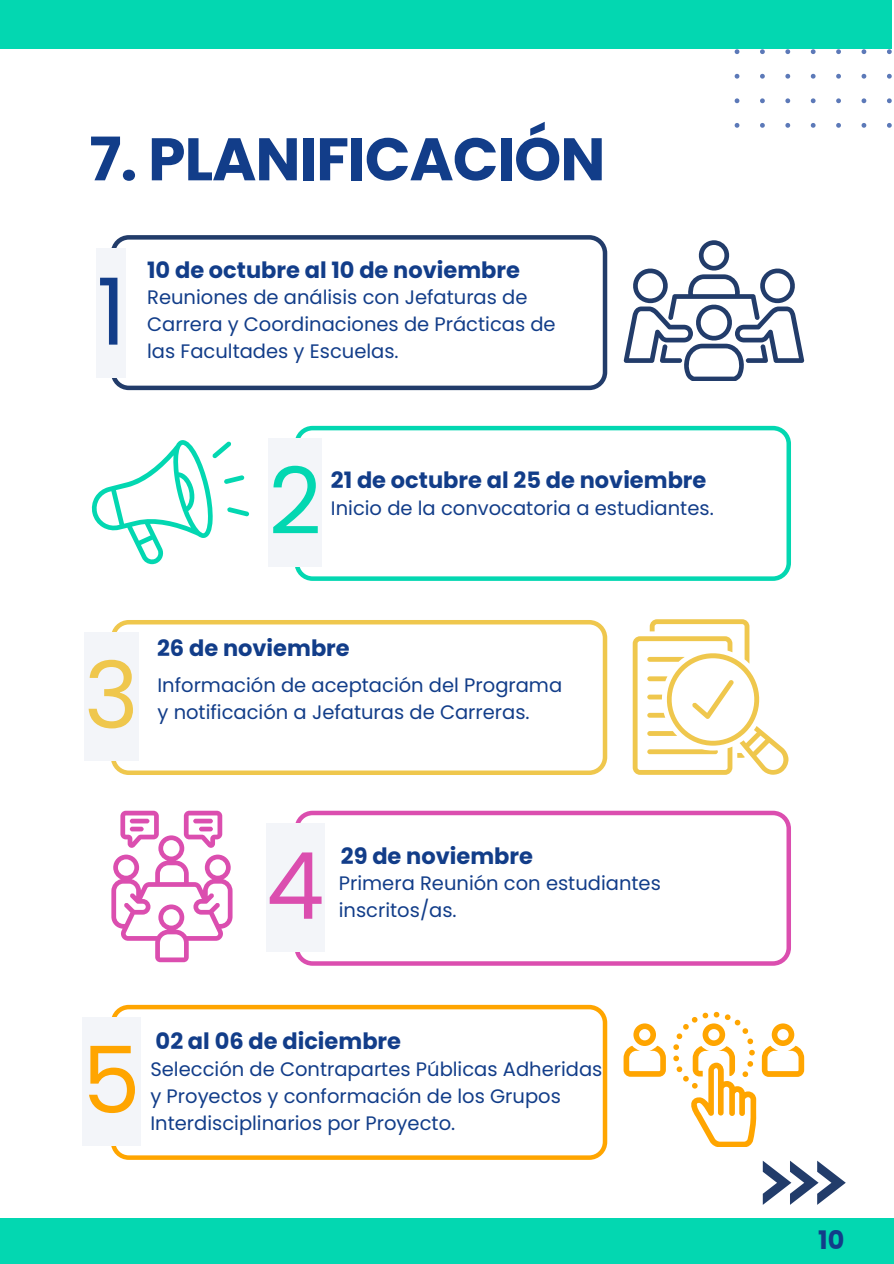
<style>
.page{position:relative;width:894px;height:1264px;background:#fff}
.page>*{position:absolute;margin:0;border:0;box-sizing:border-box;transform-origin:0 0}
.t1{font:92.55px "Poppins";color:#db4eaf}
.t2{font:92.55px "Poppins";color:#efc74d}
.t3{font:92.55px "Poppins";color:#ffa500}
.t4{font:92.55px "Poppins";color:#123d89}
.t5{font:92.55px "Poppins";color:#03d7b1}
.t6{font:700 60px "Poppins";letter-spacing:-.015em;color:#123d89}
.t7{font:700 25.5px "Poppins";color:#123d89}
.t8{font:700 22.5px "Poppins";color:#123d89}
.t9{font:19.5px/27px "Poppins";color:#123d89}
</style>
<div class="page">
<svg style="left:111px;top:235px;width:496px;height:155px"></svg>
<svg style="left:295px;top:426px;width:495px;height:155px"></svg>
<svg style="left:111px;top:620px;width:496px;height:155px"></svg>
<svg style="left:111px;top:1004px;width:496px;height:155px"></svg>
<svg style="left:294px;top:810px;width:496px;height:155px"></svg>
<svg style="left:734px;top:0;width:158px;height:128px"></svg>
<div style="left:0;top:0;width:891px;height:49px;background:#03d7b1"></div>
<svg style="left:623px;top:240px;width:181px;height:141px"></svg>
<svg style="left:91px;top:440px;width:158px;height:124px"></svg>
<svg style="left:632px;top:619px;width:156px;height:155px"></svg>
<svg style="left:111px;top:810px;width:121px;height:152px"></svg>
<svg style="left:623px;top:1023px;width:42px;height:53px"></svg>
<svg style="left:673px;top:1011px;width:131px;height:135px"></svg>
<div style="left:266px;top:823px;width:58px;height:128px;background:#f3f5f9"></div>
<div style="left:84px;top:632px;width:55px;height:129px;background:#f3f5f9"></div>
<div style="left:82px;top:1017px;width:58px;height:128px;background:#f3f5f9"></div>
<div style="left:96px;top:248px;width:30px;height:129px;background:#f3f5f9"></div>
<div style="left:268px;top:438px;width:53px;height:129px;background:#f3f5f9"></div>
<div style="left:0;top:1218px;width:893px;height:45px;background:#03d7b1"></div>
<svg style="left:762px;top:1160px;width:83px;height:44px"></svg>
<p class="t6" style="left:89px;top:117px;width:517px">7. PLANIFICACIÓN</p>
<p class="t4" style="left:96px;top:247px;width:31px">1</p>
<p class="t8" style="left:147px;top:254px;width:374px">10 de octubre al 10 de noviembre</p>
<p class="t9" style="left:147px;top:283px;width:410px">Reuniones de análisis con Jefaturas de<br>Carrera y Coordinaciones de Prácticas de las Facultades y Escuelas.</p>
<h2 class="t5" style="left:268px;top:436px;width:55px">2</h2>
<h2 class="t8" style="left:331px;top:464px;width:377px">21 de octubre al 25 de noviembre</h2>
<p class="t9" style="left:331px;top:494px;width:384px">Inicio de la convocatoria a estudiantes.</p>
<h1 class="t2" style="left:84px;top:630px;width:56px">3</h1>
<p class="t8" style="left:157px;top:632px;width:194px">26 de noviembre</p>
<p class="t9" style="left:157px;top:672px;width:406px">Información de aceptación del Programa y notificación a Jefaturas de Carreras.</p>
<p class="t1" style="left:266px;top:821px;width:60px">4</p>
<p class="t8" style="left:341px;top:840px;width:194px">29 de noviembre</p>
<p class="t9" style="left:339px;top:870px;width:323px">Primera Reunión con estudiantes inscritos/as.</p>
<h2 class="t3" style="left:82px;top:1015px;width:60px">5</h2>
<h2 class="t8" style="left:156px;top:1025px;width:247px">02 al 06 de diciembre</h2>
<p class="t9" style="left:150px;top:1055px;width:453px">Selección de Contrapartes Públicas Adheridas y Proyectos y conformación de los Grupos<br>Interdisciplinarios por Proyecto.</p>
<p class="t7" style="left:817px;top:1222px;width:28px">10</p>
</div>
